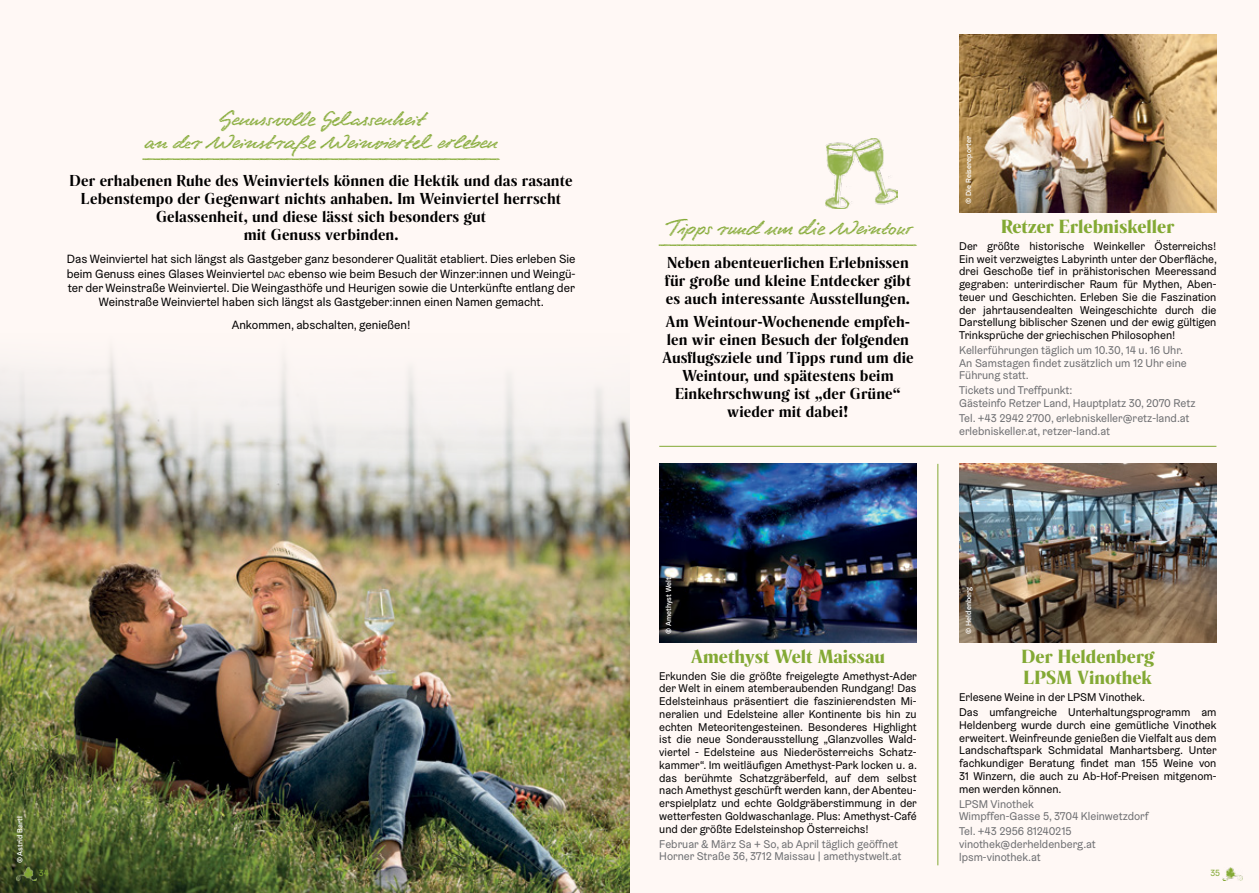
<style>
.page{position:relative;width:1259px;height:893px;background:#fff8f5}
.page>*{position:absolute;margin:0;border:0;box-sizing:border-box;transform-origin:0 0}
.t1{font:19.5px "Weinviertel";letter-spacing:-.025em;color:#83a934}
.t2{font:19.5px/22.5px "Weinviertel";letter-spacing:-.005em;color:#83a934;text-align:right}
.t3{font:900 18px/21.6px "Rando Display";color:#83a934}
.t4{font:700 15px/18px "Rando Display";letter-spacing:.005em;color:#000;text-align:center}
.t5{font:12px/14.4px "Graebenbach";color:#000;text-align:center}
.t6{font:11.25px/12.8px "Graebenbach";color:#000;text-align:justify}
.t7{font:11.25px/12.8px "Graebenbach";color:#6d6e71}
.t8{font:9px "Graebenbach";color:#83a934}
.t9{font:500 7.5px "Graebenbach";letter-spacing:.005em;color:#fff}
.s1{font-size:9px}
</style>
<div class="page">
<img style="left:0;top:464px;width:629px;height:429px">
<svg style="left:0;top:353px;width:629px;height:111px;fill:#f4f0ee"></svg>
<img style="left:16px;top:867px;width:21px;height:13px">
<img style="left:1222px;top:867px;width:20px;height:13px">
<img style="left:659px;top:464px;width:257px;height:178px">
<hr style="left:659px;top:446px;width:557px;height:1px;background:#83a934">
<hr style="left:937px;top:464px;width:1px;height:401px;background:#83a934">
<img style="left:959px;top:464px;width:257px;height:178px">
<img style="left:959px;top:34px;width:257px;height:179px">
<img style="left:825px;top:139px;width:72px;height:69px">
<h1 class="t1" style="left:218px;top:107px;width:145px">Genussvolle Gelassen</h1>
<h1 class="t2" style="left:144px;top:107px;width:281px">heit<br>an der Weinstraße Weinvierteler</h1>
<h1 class="t1" style="left:453px;top:130px;width:42px">leben</h1>
<h1 class="t1" style="left:143px;top:142px;width:359px">u9bu9bu9bu9bu9bu9bu9bu9bu9bu9bu9bu9bu9bu9bu9bu9bu9bu9b</h1>
<h3 class="t4" style="left:70px;top:171px;width:504px">Der erhabenen Ruhe des Weinviertels können die Hektik und das rasante Lebenstempo der Gegenwart nichts anhaben. Im Weinviertel herrscht Gelassenheit, und diese lässt sich besonders gut<br>mit Genuss verbinden.</h3>
<p class="t5" style="left:67px;top:252px;width:510px">Das Weinviertel hat sich längst als Gastgeber ganz besonderer Qualität etabliert. Dies erleben Sie beim Genuss eines Glases Weinviertel <span class="s1">DAC</span> ebenso wie beim Besuch der Winzer:innen und Weingü&shy;ter der Weinstraße Weinviertel. Die Weingasthöfe und Heurigen sowie die Unterkünfte entlang der Weinstraße Weinviertel haben sich längst als Gastgeber:innen einen Namen gemacht.</p>
<p class="t5" style="left:232px;top:318px;width:180px">Ankommen, abschalten, genießen!</p>
<h1 class="t1" style="left:664px;top:216px;width:249px">Tipps rund um die Weintour</h1>
<h1 class="t1" style="left:659px;top:228px;width:259px">u9bu9bu9bu9bu9bu9bu9bu9bu9bu9bu9bu9bu9b</h1>
<h3 class="t4" style="left:665px;top:254px;width:247px;text-align:left">Neben abenteuerlichen Erlebnissen für große und kleine Entdecker gibt es auch interessante Ausstellungen.</h3>
<h3 class="t4" style="left:662px;top:312px;width:253px">Am Weintour-Wochenende empfeh&shy;len wir einen Besuch der folgenden<br>Ausflugsziele und Tipps rund um die<br>Weintour, und spätestens beim<br>Einkehrschwung ist „der Grüne“ wieder mit dabei!</h3>
<p class="t9" style="left:963px;top:204px;width:69px;rotate:-90deg">© Die Reisereporter</p>
<h2 class="t3" style="left:1001px;top:215px;width:175px">Retzer Erlebniskeller</h2>
<p class="t6" style="left:959px;top:239px;width:259px">Der größte historische Weinkeller Österreichs!<br>Ein weit verzweigtes Labyrinth unter der Oberfläche, drei Geschoße tief in prähistorischen Meeressand gegraben: unterirdischer Raum fü r Mythen, Aben&shy;teuer und Geschichten. Erleben Sie die Faszination der jahrtausendealten Weingeschichte durch die Darstellung biblischer Szenen und der ewig gültigen Trinksprüche der griechischen Philosophen!</p>
<p class="t7" style="left:959px;top:344px;width:229px">Kellerführungen täglich um 10.30, 14 u. 16 Uhr.<br>An Samstagen findet zusätzlich um 12 Uhr eine<br>Führung statt.</p>
<p class="t7" style="left:959px;top:384px;width:238px">Tickets und Treffpunkt:<br>Gästeinfo Retzer Land, Hauptplatz 30, 2070 Retz</p>
<p class="t7" style="left:959px;top:412px;width:232px">Tel. +43 2942 2700, erlebniskeller@retz-land.at erlebniskeller.at, retzer-land.at</p>
<p class="t9" style="left:15px;top:863px;width:48px;rotate:-90deg">© Astrid Bartl</p>
<p class="t9" style="left:664px;top:634px;width:57px;rotate:-90deg">© Amethyst Welt</p>
<h2 class="t3" style="left:691px;top:645px;width:196px">Amethyst Welt Maissau</h2>
<p class="t6" style="left:659px;top:669px;width:259px">Erkunden Sie die größte freigelegte Amethyst-Ader der Welt in einem atemberaubenden Rundgang! Das Edelsteinhaus präsentiert die faszinierendsten Mi&shy;neralien und Edelsteine aller Kontinente bis hin zu echten Meteoritengesteinen. Besonderes Highlight ist die neue Sonderausstellung „Glanzvolles Wald&shy;viertel - Edelsteine aus Niederösterreichs Schatz&shy;kammer“. Im weitläufigen Amethyst-Park locken u. a. das berühmte Schatzgräberfeld, auf dem selbst nach Amethyst geschürft werden kann, der Abenteu&shy;erspielplatz und echte Goldgräberstimmung in der wetterfesten Goldwaschanlage. Plus: Amethyst-Café und der größte Edelsteinshop Österreichs!</p>
<p class="t7" style="left:659px;top:837px;width:244px">Februar &amp; März Sa + So, ab April täglich geöffnet<br>Horner Straße 36, 3712 Maissau | amethystwelt.at</p>
<p class="t9" style="left:963px;top:634px;width:48px;rotate:-90deg">© Heldenberg</p>
<h2 class="t3" style="left:1021px;top:645px;width:134px">Der Heldenberg<br>LPSM Vinothek</h2>
<p class="t6" style="left:959px;top:690px;width:259px;line-height:14.9px">Erlesene Weine in der LPSM Vinothek.<br>Das umfangreiche Unterhaltungsprogramm am</p>
<p class="t6" style="left:959px;top:718px;width:259px">Heldenberg wurde durch eine gemütliche Vinothek erweitert. Weinfreunde genießen die Vielfalt aus dem Landschaftspark Schmidatal Manhartsberg. Unter fachkundiger Beratung findet man 155 Weine von 31 Winzern, die auch zu Ab-Hof-Preisen mitgenom&shy;men werden können.</p>
<p class="t7" style="left:959px;top:797px;width:191px">LPSM Vinothek<br>Wimpffen-Gasse 5, 3704 Kleinwetzdorf</p>
<p class="t7" style="left:959px;top:825px;width:138px">Tel. +43 2956 81240215 vinothek@derheldenberg.at lpsm-vinothek.at</p>
<p class="t8" style="left:39px;top:867px;width:11px">34</p>
<p class="t8" style="left:1210px;top:867px;width:11px">35</p>
</div>
